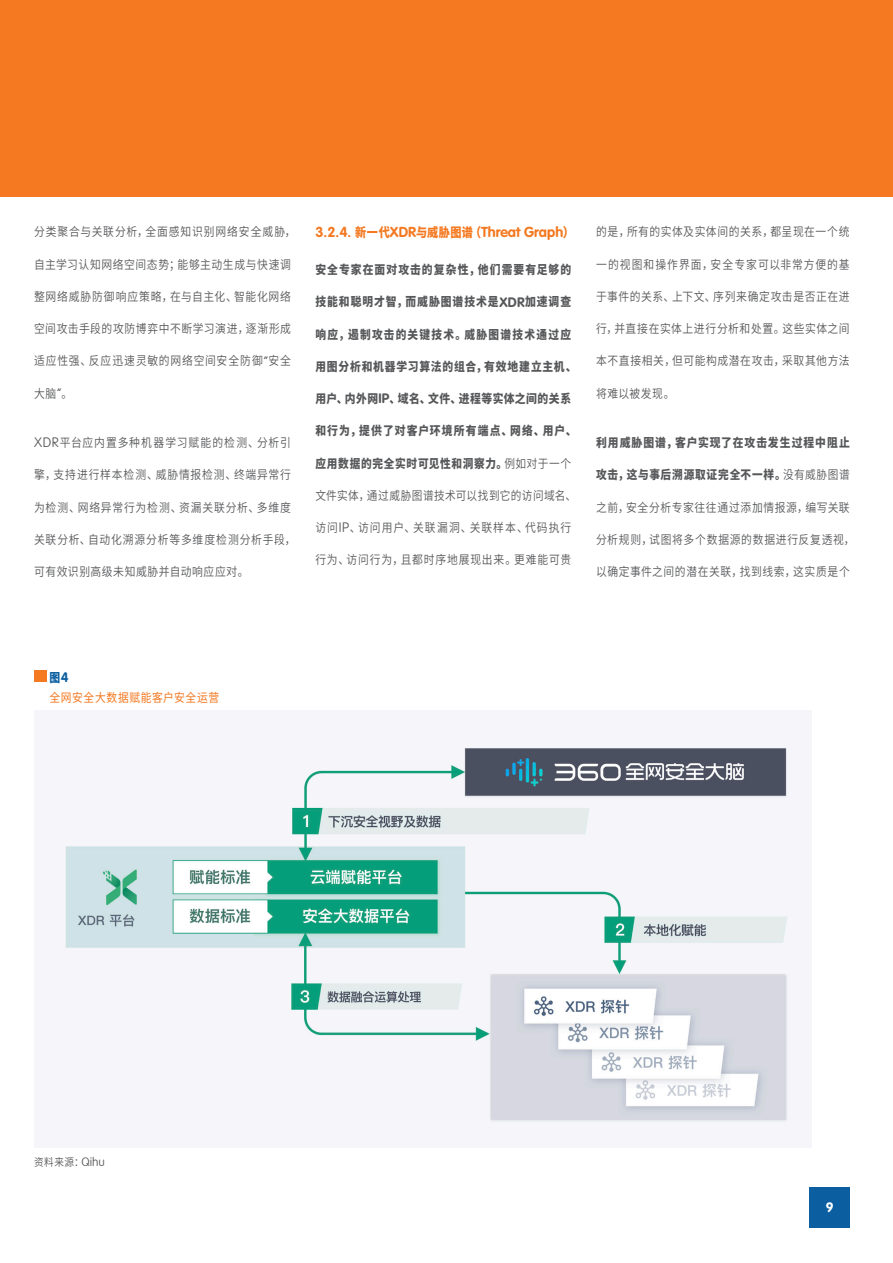
<style>
.page{position:relative;width:893px;height:1263px;background:#fff}
.page>*{position:absolute;margin:0;border:0;box-sizing:border-box;transform-origin:0 0}
.t1{font:700 14.25px "VAG Rounded";color:#f47921}
.t2{font:700 13.5px "VAG Rounded";color:#fff}
.t3{font:600 12.15px "Noto Sans CJ Ksc";letter-spacing:.065em;color:#57585a;scale:.89 1}
.t4{font:900 12.15px "Noto Sans CJ Ksc";letter-spacing:.085em;color:#57585a;scale:.89 1}
.t5{font:600 12.15px "Noto Sans CJ Ksc";letter-spacing:.09em;color:#57585a;scale:.89 1}
.t6{font:900 12.15px "Noto Sans CJ Ksc";letter-spacing:.085em;color:#57585a;scale:.88 1}
.t7{font:900 12.15px "Noto Sans CJ Ksc";letter-spacing:.04em;color:#57585a;scale:.89 1}
.t8{font:600 12.15px "Noto Sans CJ Ksc";letter-spacing:.04em;color:#57585a;scale:.88 1}
.t9{font:600 12.15px "Noto Sans CJ Ksc";letter-spacing:.085em;color:#57585a;scale:.89 1}
.t10{font:900 12.15px "Noto Sans CJ Ksc";letter-spacing:.065em;color:#57585a;scale:.88 1}
.t11{font:900 12.15px "Noto Sans CJ Ksc";letter-spacing:.12em;color:#57585a;scale:.88 1}
.t12{font:12.15px/20.2px "Noto Sans CJ Ksc";letter-spacing:.06em;color:#f47921;scale:.89 1}
.t13{font:600 10.8px "Noto Sans CJ Ksc";color:#57585a;scale:.89 1}
.s1{font-family:"VAG Rounded";font-weight:100;font-size:13.5px}
.s2{font-family:"Noto Sans CJ Ksc";font-weight:900;font-size:12.9px}
.s3{font-family:"VAG Rounded";font-weight:700;font-size:13.5px}
.s4{font-weight:600}
.s5{font-weight:900;color:#0b5e9f}
.s6{font-family:"VAG Rounded";font-weight:700;font-size:13.5px;color:#0b5e9f}
.s7{font-family:"VAG Rounded";font-weight:100;font-size:12px}
</style>
<div class="page">
<div style="left:0;top:0;width:893px;height:196px;background:#f47921"></div>
<div style="left:809px;top:1187px;width:41px;height:40px;background:#0b5e9f"></div>
<div style="left:34px;top:670px;width:12px;height:11px;background:#f47921"></div>
<img style="left:65px;top:747px;width:724px;height:401px">
<p class="t9" style="left:34px;top:225px;width:296px">分类聚合与关联分析，全面感知识别网络安全威胁，</p>
<p class="t3" style="left:34px;top:257px;width:290px">自主学习认知网络空间态势；能够主动生成与快速调</p>
<p class="t3" style="left:34px;top:290px;width:290px">整网络威胁防御响应策略，在与自主化、智能化网络</p>
<p class="t3" style="left:34px;top:322px;width:290px">空间攻击手段的攻防博弈中不断学习演进，逐渐形成</p>
<p class="t3" style="left:34px;top:354px;width:290px">适应性强、反应迅速灵敏的网络空间安全防御<span class="s1">“</span>安全</p>
<p class="t3" style="left:34px;top:386px;width:44px">大脑<span class="s1">”</span>。</p>
<p class="t5" style="left:34px;top:436px;width:290px"><span class="s1">XDR</span>平台应内置多种机器学习赋能的检测、分析引</p>
<p class="t3" style="left:34px;top:468px;width:290px">擎，支持进行样本检测、威胁情报检测、终端异常行</p>
<p class="t3" style="left:34px;top:500px;width:290px">为检测、网络异常行为检测、资漏关联分析、多维度</p>
<p class="t3" style="left:34px;top:533px;width:296px">关联分析、自动化溯源分析等多维度检测分析手段，</p>
<p class="t3" style="left:34px;top:565px;width:242px">可有效识别高级未知威胁并自动响应应对。</p>
<p class="t1" style="left:315px;top:224px;width:260px">3.2.4. <span class="s2">新一代</span>XDR<span class="s2">与威胁图谱（</span>Threat Graph<span class="s2">）</span></p>
<p class="t4" style="left:315px;top:263px;width:289px">安全专家在面对攻击的复杂性，他们需要有足够的</p>
<p class="t4" style="left:315px;top:295px;width:289px">技能和聪明才智，而威胁图谱技术是<span class="s3">XDR</span>加速调查</p>
<p class="t11" style="left:315px;top:327px;width:292px">响应，遏制攻击的关键技术。威胁图谱技术通过应</p>
<p class="t6" style="left:315px;top:359px;width:298px">用图分析和机器学习算法的组合，有效地建立主机、</p>
<p class="t7" style="left:315px;top:392px;width:289px">用户、内外网<span class="s3">IP</span>、域名、文件、进程等实体之间的关系</p>
<p class="t4" style="left:315px;top:424px;width:295px">和行为，提供了对客户环境所有端点、网络、用户、</p>
<p class="t10" style="left:315px;top:456px;width:292px">应用数据的完全实时可见性和洞察力。<span class="s4">例如对于一个</span></p>
<p class="t8" style="left:315px;top:488px;width:298px">文件实体，通过威胁图谱技术可以找到它的访问域名、</p>
<p class="t5" style="left:315px;top:521px;width:289px">访问<span class="s1">IP</span>、访问用户、关联漏洞、关联样本、代码执行</p>
<p class="t3" style="left:315px;top:553px;width:289px">行为、访问行为，且都时序地展现出来。更难能可贵</p>
<p class="t3" style="left:596px;top:225px;width:286px">的是，所有的实体及实体间的关系，都呈现在一个统</p>
<p class="t5" style="left:596px;top:257px;width:286px">一的视图和操作界面，安全专家可以非常方便的基</p>
<p class="t3" style="left:596px;top:290px;width:286px">于事件的关系、上下文、序列来确定攻击是否正在进</p>
<p class="t3" style="left:596px;top:322px;width:286px">行，并直接在实体上进行分析和处置。这些实体之间</p>
<p class="t3" style="left:596px;top:354px;width:286px">本不直接相关，但可能构成潜在攻击，采取其他方法</p>
<p class="t3" style="left:596px;top:386px;width:89px">将难以被发现。</p>
<p class="t4" style="left:596px;top:436px;width:286px">利用威胁图谱，客户实现了在攻击发生过程中阻止</p>
<p class="t6" style="left:596px;top:468px;width:290px">攻击，这与事后溯源取证完全不一样。<span class="s4">没有威胁图谱</span></p>
<p class="t3" style="left:596px;top:500px;width:286px">之前，安全分析专家往往通过添加情报源，编写关联</p>
<p class="t3" style="left:596px;top:533px;width:292px">分析规则，试图将多个数据源的数据进行反复透视，</p>
<p class="t3" style="left:596px;top:565px;width:286px">以确定事件之间的潜在关联，找到线索，这实质是个</p>
<p class="t12" style="left:50px;top:668px;width:192px"><span class="s5">图</span><span class="s6">4<br></span>全网安全大数据赋能客户安全运营</p>
<p class="t13" style="left:34px;top:1156px;width:81px">资料来源：<span class="s7">Qihu</span></p>
<p class="t2" style="left:826px;top:1199px;width:9px">9</p>
</div>
